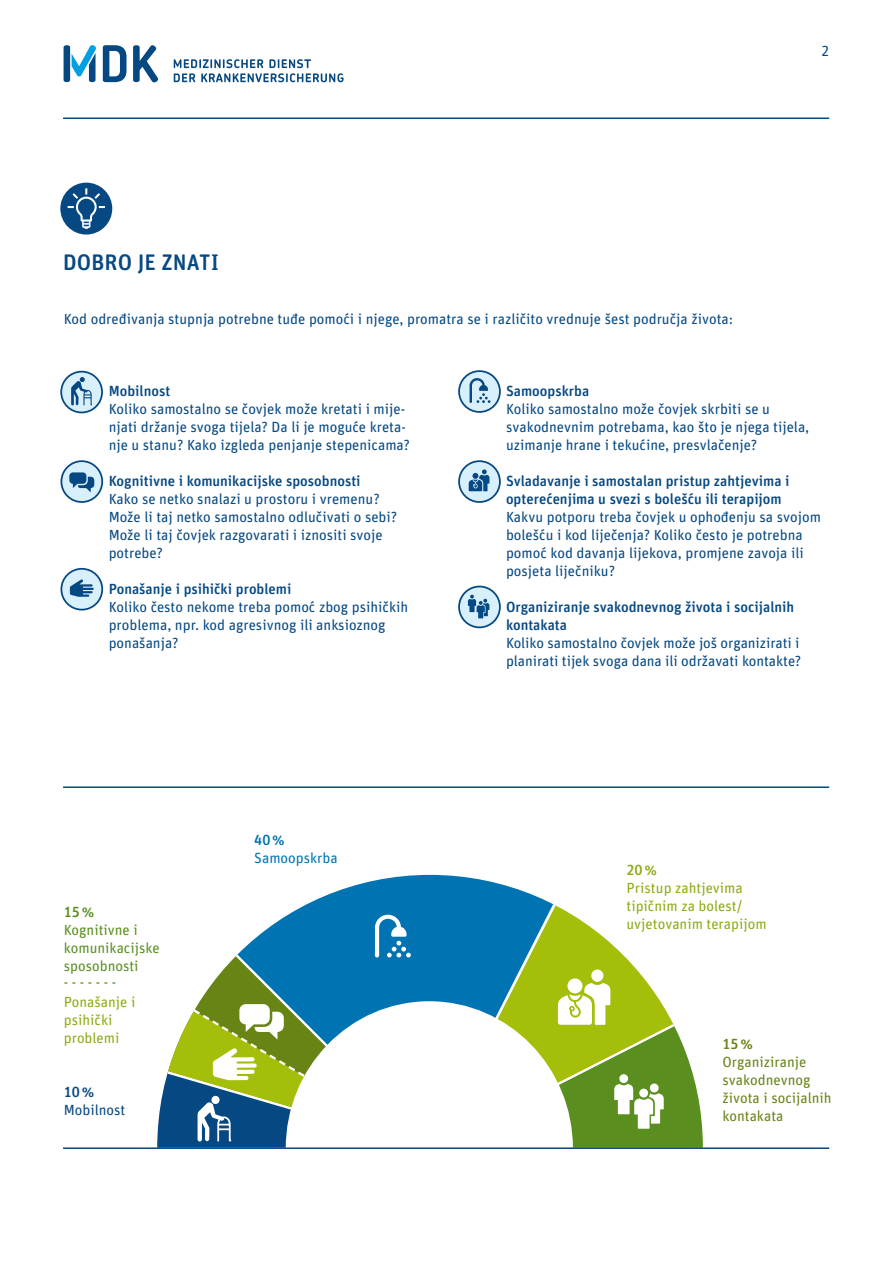
<style>
.page{position:relative;width:893px;height:1263px;background:#fff}
.page>*{position:absolute;margin:0;border:0;box-sizing:border-box;transform-origin:0 0}
.t1{font:500 22.5px "Unit Rounded OT";letter-spacing:.005em;color:#064882}
.t2{font:14.7px/18px "Unit Rounded Pro";color:#064882}
.t3{font:14.7px/18px "Unit Rounded Pro";color:#8cac13}
.t4{font:14.7px/18px "Unit Rounded Pro";color:#678415}
.t5{font:14.7px/18px "Unit Rounded Pro";color:#5a8f1f}
.t6{font:500 14.7px "Unit Rounded Pro";color:#064882}
.t7{font:14.7px "Unit Rounded Pro";color:#0074b2}
.t8{font:500 14.7px "Unit Rounded Pro";color:#0074b2}
.t9{font:500 14.7px "Unit Rounded Pro";color:#5a8f1f}
.t10{font:500 14.7px "Unit Rounded Pro";color:#8cac13}
.t11{font:500 14.7px "Unit Rounded Pro";color:#678415}
.t12{font:14.7px "Unit Rounded OT";color:#064882}
.s1{font-weight:500}
</style>
<div class="page">
<svg style="left:174px;top:59px;width:170px;height:23px"></svg>
<svg style="left:103px;top:45px;width:55px;height:37px"></svg>
<svg style="left:64px;top:45px;width:32px;height:37px"></svg>
<svg style="left:581px;top:920px;width:63px;height:58px"></svg>
<svg style="left:289px;top:875px;width:292px;height:103px"></svg>
<svg style="left:216px;top:914px;width:217px;height:64px"></svg>
<div style="left:591px;top:969px;width:12px;height:13px;background:#fff;border-radius:50%"></div>
<svg style="left:157px;top:978px;width:546px;height:169px"></svg>
<hr style="left:63px;top:118px;width:766px;height:1px;background:#064882">
<hr style="left:63px;top:786px;width:766px;height:2px;background:#064882">
<hr style="left:63px;top:1147px;width:766px;height:2px;background:#064882">
<svg style="left:60px;top:183px;width:52px;height:52px"></svg>
<div style="left:61px;top:372px;width:41px;height:40px;background:#d8effc;border-radius:50%"></div>
<div style="left:60px;top:371px;width:43px;height:42px;border:2px solid #064882;border-radius:50%"></div>
<svg style="left:71px;top:377px;width:21px;height:28px"></svg>
<svg style="left:459px;top:371px;width:41px;height:41px"></svg>
<div style="left:458px;top:370px;width:43px;height:43px;border:2px solid #064882;border-radius:50%"></div>
<svg style="left:459px;top:461px;width:41px;height:41px"></svg>
<div style="left:458px;top:460px;width:43px;height:43px;border:2px solid #064882;border-radius:50%"></div>
<svg style="left:469px;top:469px;width:20px;height:22px"></svg>
<div style="left:459px;top:586px;width:41px;height:41px;background:#d8effc;border-radius:50%"></div>
<div style="left:458px;top:586px;width:43px;height:42px;border:2px solid #064882;border-radius:50%"></div>
<svg style="left:468px;top:595px;width:21px;height:23px"></svg>
<svg style="left:470px;top:377px;width:20px;height:26px"></svg>
<svg style="left:375px;top:913px;width:36px;height:44px"></svg>
<div style="left:61px;top:461px;width:41px;height:41px;background:#d8effc;border-radius:50%"></div>
<div style="left:61px;top:460px;width:42px;height:43px;border:2px solid #064882;border-radius:50%"></div>
<div style="left:69px;top:472px;width:17px;height:12px;background:#064882;border-radius:4px"></div>
<svg style="left:78px;top:477px;width:16px;height:15px"></svg>
<div style="left:61px;top:569px;width:41px;height:41px;background:#d8effc;border-radius:50%"></div>
<div style="left:61px;top:568px;width:42px;height:42px;border:2px solid #064882;border-radius:50%"></div>
<svg style="left:70px;top:579px;width:24px;height:18px"></svg>
<p class="t1" style="left:63px;top:248px;width:157px">DOBRO JE ZNATI</p>
<p class="t2" style="left:64px;top:309px;width:671px">Kod određivanja stupnja potrebne tuđe pomoći i njege, promatra se i različito vrednuje šest područja života:</p>
<p class="t12" style="left:821px;top:42px;width:10px">2</p>
<p class="t2" style="left:109px;top:381px;width:303px"><span class="s1">Mobilnost<br></span>Koliko samostalno se čovjek može kretati i mije&shy;njati držanje svoga tijela? Da li je moguće kreta&shy;nje u stanu? Kako izgleda penjanje stepenicama?</p>
<p class="t2" style="left:109px;top:471px;width:290px"><span class="s1">Kognitivne i komunikacijske sposobnosti<br></span>Kako se netko snalazi u prostoru i vremenu?<br>Može li taj netko samostalno odlučivati o sebi?<br>Može li taj čovjek razgovarati i iznositi svoje potrebe?</p>
<p class="t2" style="left:109px;top:579px;width:301px"><span class="s1">Ponašanje i psihički problemi<br></span>Koliko često nekome treba pomoć zbog psihičkih problema, npr. kod agresivnog ili anksioznog ponašanja?</p>
<p class="t9" style="left:64px;top:901px;width:32px">15%</p>
<p class="t5" style="left:64px;top:920px;width:97px">Kognitivne i komunikacijske sposobnosti</p>
<p class="t5" style="left:64px;top:972px;width:54px">- - - - - - -</p>
<p class="t3" style="left:64px;top:992px;width:73px">Ponašanje i psihički problemi</p>
<p class="t6" style="left:64px;top:1081px;width:32px">10%</p>
<p class="t2" style="left:64px;top:1100px;width:63px">Mobilnost</p>
<p class="t8" style="left:254px;top:829px;width:32px">40%</p>
<p class="t7" style="left:254px;top:848px;width:85px">Samoopskrba</p>
<p class="t6" style="left:506px;top:381px;width:85px">Samoopskrba</p>
<p class="t2" style="left:506px;top:399px;width:305px">Koliko samostalno može čovjek skrbiti se u svakodnevnim potrebama, kao što je njega tijela, uzimanje hrane i tekućine, presvlačenje?</p>
<p class="t2" style="left:506px;top:471px;width:316px"><span class="s1">Svladavanje i samostalan pristup zahtjevima i opterećenjima u svezi s bolešću ili terapijom </span>Kakvu potporu treba čovjek u ophođenju sa svojom bolešću i kod liječenja? Koliko često je potrebna pomoć kod davanja lijekova, promjene zavoja ili posjeta liječniku?</p>
<p class="t2" style="left:506px;top:597px;width:297px"><span class="s1">Organiziranje svakodnevnog života i socijalnih kontakata<br></span>Koliko samostalno čovjek može još organizirati i planirati tijek svoga dana ili održavati kontakte?</p>
<p class="t10" style="left:626px;top:859px;width:32px">20%</p>
<p class="t3" style="left:626px;top:878px;width:118px">Pristup zahtjevima tipičnim za bolest/</p>
<p class="t3" style="left:626px;top:914px;width:142px">uvjetovanim terapijom</p>
<p class="t11" style="left:722px;top:1034px;width:32px">15%</p>
<p class="t4" style="left:722px;top:1052px;width:89px">Organiziranje svakodnevnog</p>
<p class="t4" style="left:722px;top:1088px;width:111px">života i socijalnih</p>
<p class="t4" style="left:722px;top:1106px;width:63px">kontakata</p>
</div>
